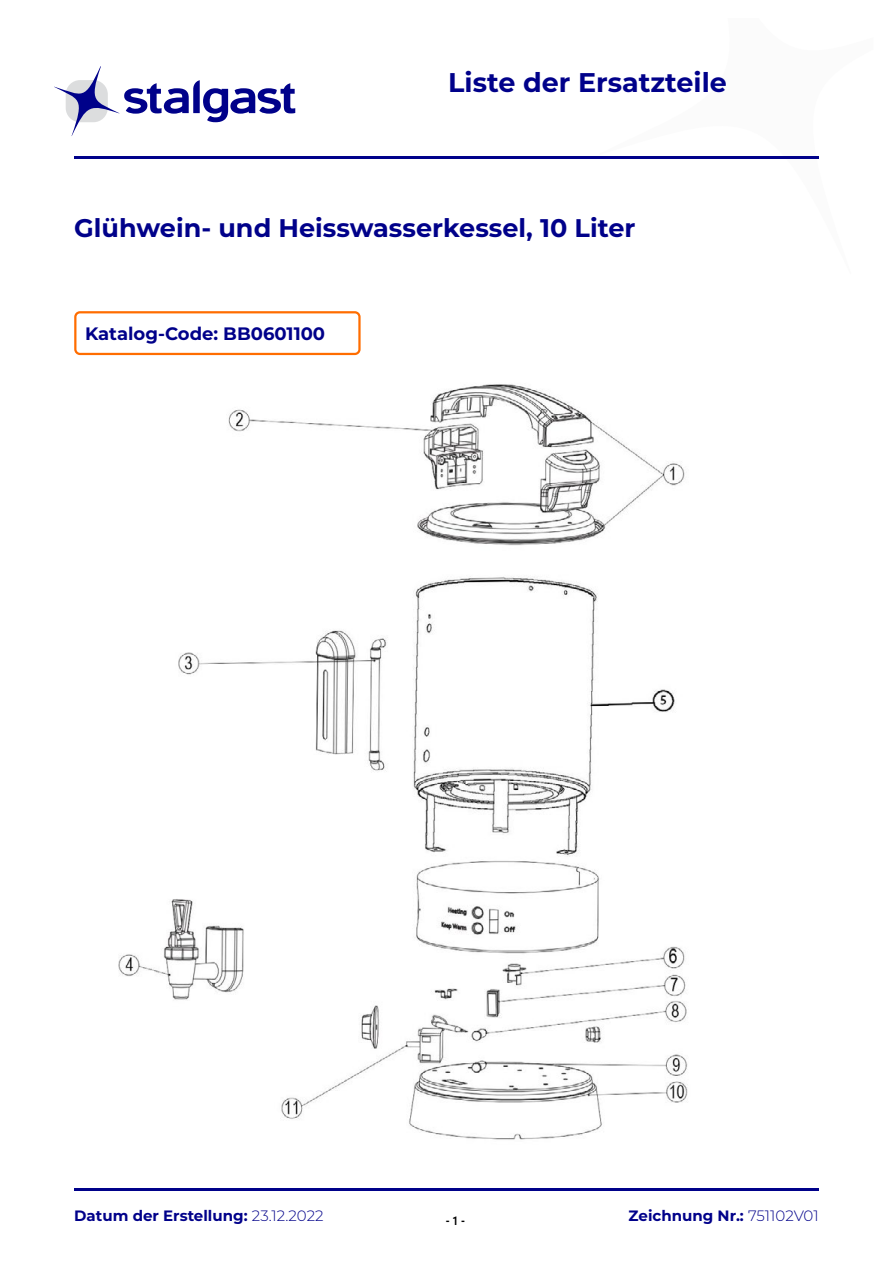
<style>
.page{position:relative;width:893px;height:1263px;background:#fff}
.page>*{position:absolute;margin:0;border:0;box-sizing:border-box;transform-origin:0 0}
.t1{font:700 27px "Montserrat";color:#00018a}
.t2{font:700 25.5px "Montserrat";color:#00018a}
.t3{font:700 18px "Montserrat";color:#00018a}
.t4{font:700 15px "Montserrat";color:#00018a}
.t5{font:700 12px "Roboto";color:#000;scale:.86 1}
.s1{font-weight:300}
</style>
<div class="page">
<svg style="left:54px;top:66px;width:241px;height:70px"></svg>
<hr style="left:74px;top:156px;width:745px;height:2px;background:#00018a">
<hr style="left:74px;top:1188px;width:745px;height:3px;background:#00018a">
<div style="left:74px;top:311px;width:287px;height:44px;border:2px solid #ff6d00;border-radius:5px"></div>
<img style="left:118px;top:384px;width:570px;height:756px">
<h1 class="t1" style="left:448px;top:63px;width:280px">Liste der Ersatzteile</h1>
<h2 class="t2" style="left:74px;top:210px;width:563px">Glühwein- und Heisswasserkessel, 10 Liter</h2>
<p class="t3" style="left:85px;top:320px;width:242px">Katalog-Code: BB0601100</p>
<p class="t4" style="left:74px;top:1205px;width:251px">Datum der Erstellung: <span class="s1">23.12.2022</span></p>
<p class="t5" style="left:446px;top:1212px;width:24px">- 1 -</p>
<p class="t4" style="left:629px;top:1205px;width:192px">Zeichnung Nr.: <span class="s1">751102V01</span></p>
</div>
